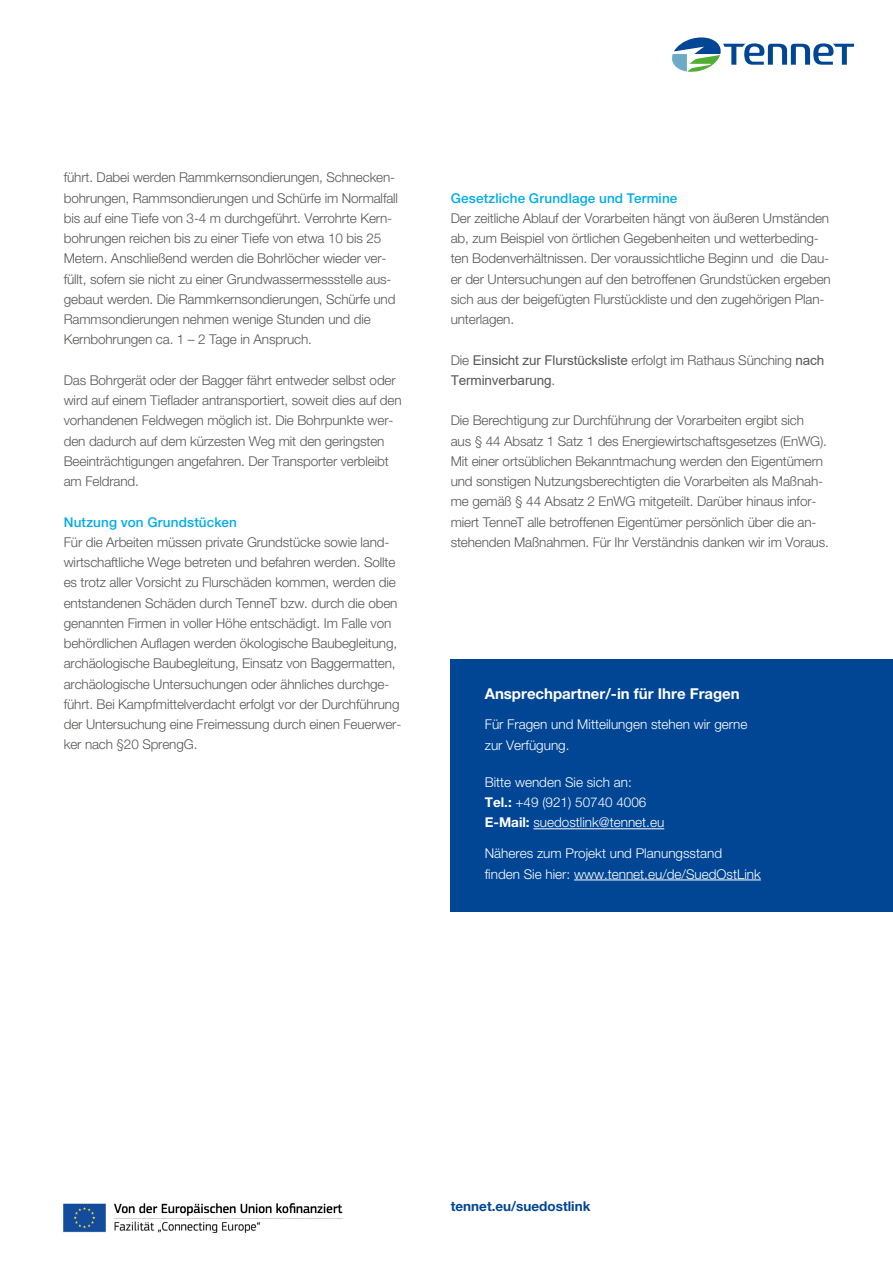
<style>
.page{position:relative;width:893px;height:1263px;background:#fff}
.page>*{position:absolute;margin:0;border:0;box-sizing:border-box;transform-origin:0 0}
.t1{font:700 15px "Helvetica Neue LT Std";color:#fff}
.t2{font:300 13.5px/20.2px "Helvetica Neue LT Std";letter-spacing:-.01em;color:#575756}
.t3{font:300 13.5px/20.2px "Helvetica Neue LT Std";color:#fff}
.t4{font:13.5px/20.2px "Arial";letter-spacing:-.01em;color:#575756}
.t5{font:500 13.5px "Helvetica Neue LT Std";letter-spacing:.01em;color:#00ace9}
.t6{font:700 13.5px "Helvetica Neue LT Std";color:#014694}
.s1{font-family:"Helvetica Neue LT Std";font-weight:300}
.s2{font-weight:700}
</style>
<div class="page">
<div style="left:451px;top:659px;width:442px;height:252px;background:#014694"></div>
<hr style="left:533px;top:828px;width:131px;height:1px;background:#fff">
<hr style="left:574px;top:880px;width:187px;height:1px;background:#fff">
<img style="left:63px;top:1203px;width:280px;height:30px">
<svg style="left:672px;top:37px;width:182px;height:35px"></svg>
<p class="t2" style="left:64px;top:167px;width:336px">führt. Dabei werden Rammkernsondierungen, Schnecken&shy;bohrungen, Rammsondierungen und Schürfe im Normalfall bis auf eine Tiefe von 3-4 m durchgeführt. Verrohrte Kern&shy;bohrungen reichen bis zu einer Tiefe von etwa 10 bis 25<br>Metern. Anschließend werden die Bohrlöcher wieder ver&shy;füllt, sofern sie nicht zu einer Grundwassermessstelle aus&shy;gebaut werden. Die Rammkernsondierungen, Schürfe und Rammsondierungen nehmen wenige Stunden und die Kernbohrungen ca. 1 – 2 Tage in Anspruch.</p>
<p class="t2" style="left:64px;top:370px;width:339px">Das Bohrgerät oder der Bagger fährt entweder selbst oder wird auf einem Tieflader antransportiert, soweit dies auf den vorhandenen Feldwegen möglich ist. Die Bohrpunkte wer&shy;den dadurch auf dem kürzesten Weg mit den geringsten Beeinträchtigungen angefahren. Der Transporter verbleibt am Feldrand.</p>
<p class="t5" style="left:64px;top:514px;width:175px">Nutzung von Grundstücken</p>
<p class="t2" style="left:64px;top:532px;width:339px">Für die Arbeiten müssen private Grundstücke sowie land&shy;wirtschaftliche Wege betreten und befahren werden. Sollte es trotz aller Vorsicht zu Flurschäden kommen, werden die entstandenen Schäden durch TenneT bzw. durch die oben genannten Firmen in voller Höhe entschädigt. Im Falle von behördlichen Auflagen werden ökologische Baubegleitung, archäologische Baubegleitung, Einsatz von Baggermatten, archäologische Untersuchungen oder ähnliches durchge&shy;führt. Bei Kampfmittelverdacht erfolgt vor der Durchführung der Untersuchung eine Freimessung durch einen Feuerwer&shy;ker nach §20 SprengG.</p>
<p class="t5" style="left:451px;top:190px;width:228px">Gesetzliche Grundlage und Termine</p>
<p class="t2" style="left:451px;top:208px;width:382px">Der zeitliche Ablauf der Vorarbeiten hängt von äußeren Umständen ab, zum Beispiel von örtlichen Gegebenheiten und wetterbeding&shy;ten Bodenverhältnissen. Der voraussichtliche Beginn und die Dau&shy;er der Untersuchungen auf den betroffenen Grundstücken ergeben sich aus der beigefügten Flurstückliste und den zugehörigen Plan&shy;unterlagen.</p>
<p class="t4" style="left:451px;top:350px;width:375px"><span class="s1">Die</span> Einsicht zur Flurstücksliste <span class="s1">erfolgt im Rathaus Sünching</span> nach<br>Terminverbarung<span class="s1">.</span></p>
<p class="t2" style="left:451px;top:410px;width:380px">Die Berechtigung zur Durchführung der Vorarbeiten ergibt sich<br>aus § 44 Absatz 1 Satz 1 des Energiewirtschaftsgesetzes (EnWG).<br>Mit einer ortsüblichen Bekanntmachung werden den Eigentümern und sonstigen Nutzungsberechtigten die Vorarbeiten als Maßnah&shy;me gemäß § 44 Absatz 2 EnWG mitgeteilt. Darüber hinaus infor&shy;miert TenneT alle betroffenen Eigentümer persönlich über die an&shy;stehenden Maßnahmen. Für Ihr Verständnis danken wir im Voraus.</p>
<p class="t1" style="left:485px;top:684px;width:257px">Ansprechpartner/-in für Ihre Fragen</p>
<p class="t3" style="left:485px;top:714px;width:264px">Für Fragen und Mitteilungen stehen wir gerne zur Verfügung.</p>
<p class="t3" style="left:485px;top:772px;width:181px">Bitte wenden Sie sich an:<br><span class="s2">Tel.:</span> +49 (921) 50740 4006<br><span class="s2">E-Mail:</span> suedostlink@tennet.eu</p>
<p class="t3" style="left:485px;top:843px;width:278px">Näheres zum Projekt und Planungsstand<br>finden Sie hier: www.tennet.eu/de/SuedOstLink</p>
<p class="t6" style="left:451px;top:1197px;width:141px">tennet.eu/suedostlink</p>
</div>
